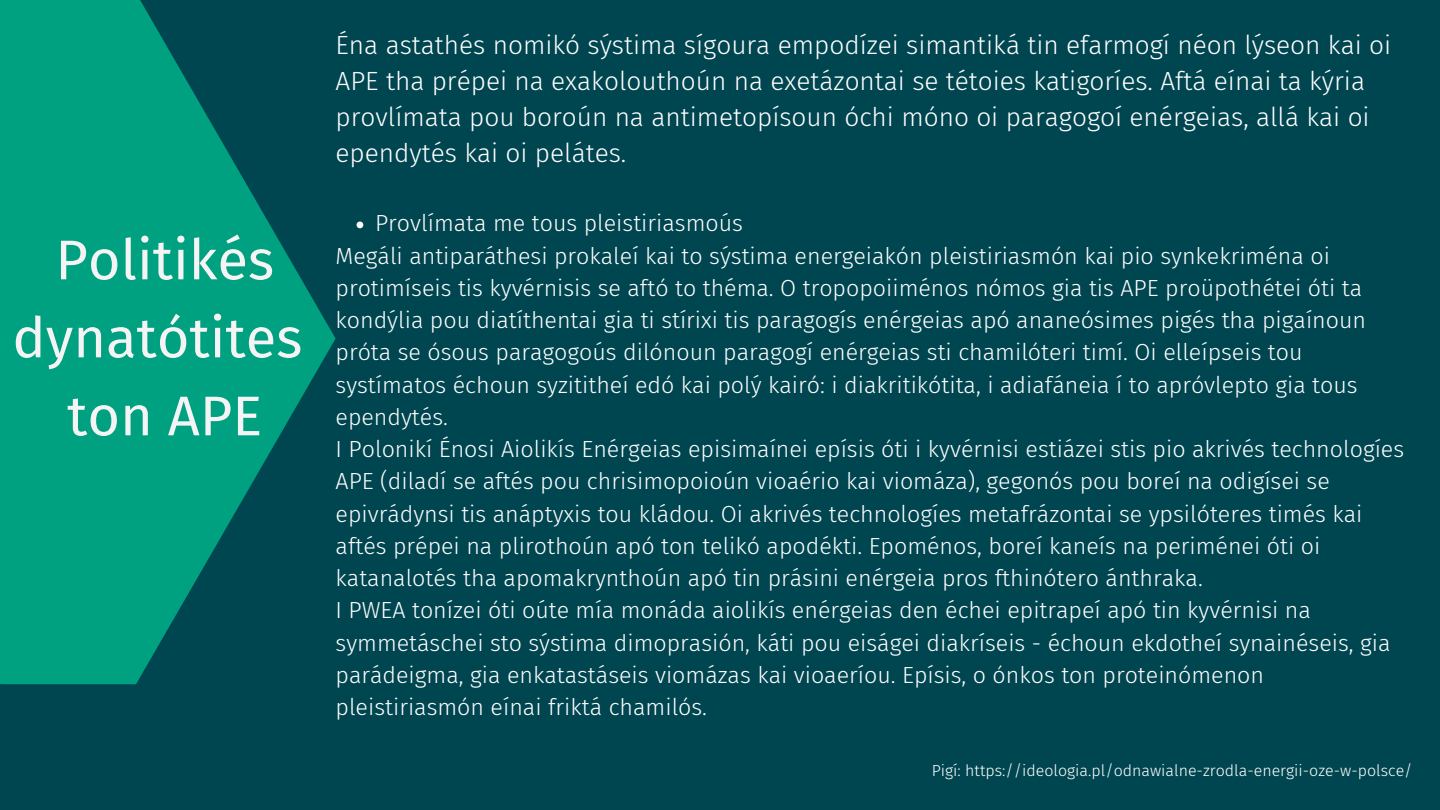
<style>
.page{position:relative;width:1440px;height:810px;background:#004651}
.page>*{position:absolute;margin:0;border:0;box-sizing:border-box;transform-origin:0 0}
.t1{font:56px/78px "Fira Sans";color:#f4f4f4;text-align:center}
.t2{font:300 26.2px/36px "Fira Sans";color:#fff}
.t3{font:300 23.2px/32.2px "Fira Sans";color:#fff}
.t4{font:300 16px "Fira Sans";color:#fff}
</style>
<div class="page">
<svg style="left:357px;top:222px;width:6px;height:6px"></svg>
<svg style="left:0;top:0;width:336px;height:684px;fill:#00a181"></svg>
<h1 class="t1" style="left:12px;top:222px;width:292px">Politikés dynatótites ton APE</h1>
<p class="t2" style="left:336px;top:28px;width:1057px">Éna astathés nomikó sýstima sígoura empodízei simantiká tin efarmogí néon lýseon kai oi APE tha prépei na exakolouthoún na exetázontai se tétoies katigoríes. Aftá eínai ta kýria provlímata pou boroún na antimetopísoun óchi móno oi paragogoí enérgeias, allá kai oi ependytés kai oi pelátes.</p>
<p class="t3" style="left:375px;top:207px;width:369px">Provlímata me tous pleistiriasmoús</p>
<p class="t3" style="left:336px;top:240px;width:1070px">Megáli antiparáthesi prokaleí kai to sýstima energeiakón pleistiriasmón kai pio synkekriména oi protimíseis tis kyvérnisis se aftó to théma. O tropopoiiménos nómos gia tis APE proüpothétei óti ta kondýlia pou diatíthentai gia ti stírixi tis paragogís enérgeias apó ananeósimes pigés tha pigaínoun próta se ósous paragogoús dilónoun paragogí enérgeias sti chamilóteri timí. Oi elleípseis tou systímatos échoun syzititheí edó kai polý kairó: i diakritikótita, i adiafáneia í to apróvlepto gia tous ependytés.<br>I Polonikí Énosi Aiolikís Enérgeias episimaínei epísis óti i kyvérnisi estiázei stis pio akrivés technologíes APE (diladí se aftés pou chrisimopoioún vioaério kai viomáza), gegonós pou boreí na odigísei se epivrádynsi tis anáptyxis tou kládou. Oi akrivés technologíes metafrázontai se ypsilóteres timés kai aftés prépei na plirothoún apó ton telikó apodékti. Epoménos, boreí kaneís na periménei óti oi katanalotés tha apomakrynthoún apó tin prásini enérgeia pros fthinótero ánthraka.<br>I PWEA tonízei óti oúte mía monáda aiolikís enérgeias den échei epitrapeí apó tin kyvérnisi na symmetáschei sto sýstima dimoprasión, káti pou eiságei diakríseis - échoun ekdotheí synainéseis, gia parádeigma, gia enkatastáseis viomázas kai vioaeríou. Epísis, o ónkos ton proteinómenon pleistiriasmón eínai friktá chamilós.</p>
<p class="t4" style="left:932px;top:761px;width:482px">Pigí: https://ideologia.pl/odnawialne-zrodla-energii-oze-w-polsce/</p>
</div>
